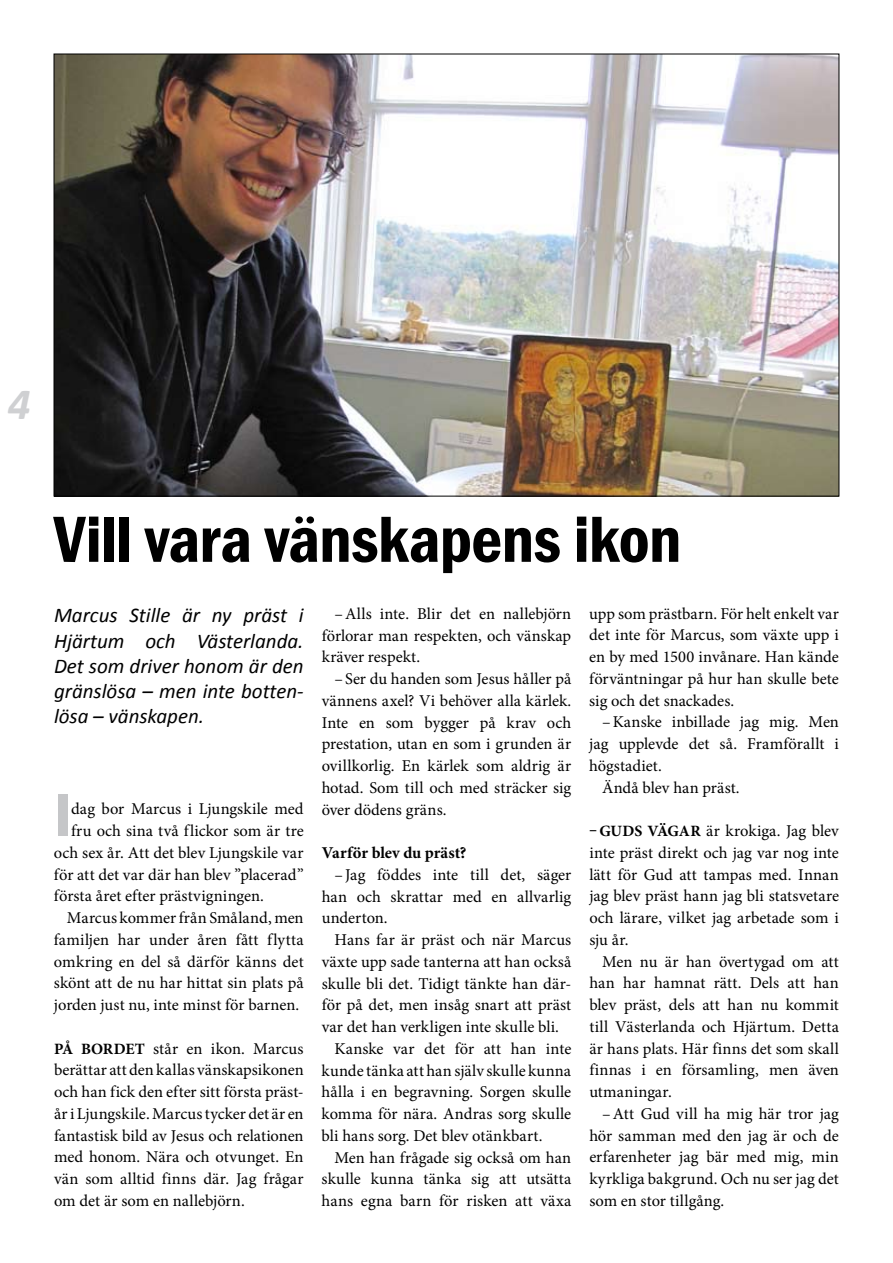
<style>
.page{position:relative;width:893px;height:1263px;background:#fff}
.page>*{position:absolute;margin:0;border:0;box-sizing:border-box;transform-origin:0 0}
.t1{font:600 condensed 67.5px "Franklin Gothic";letter-spacing:-.01em;color:#000}
.t2{font:600 condensed 62.55px "Franklin Gothic";color:#c5c6c8}
.t3{font:italic 700 45px "Calibri";color:#cfd0d2}
.t4{font:italic 21px/25.2px "Calibri";color:#000;text-align:justify}
.t5{font:16.5px/21.8px "Minion Pro";letter-spacing:.005em;color:#000;text-align:justify}
.t6{font:700 16.5px "Minion Pro";color:#000}
.s1{font-weight:700;font-size:15.75px}
</style>
<div class="page">
<img style="left:56px;top:56px;width:781px;height:438px">
<h3 class="t3" style="left:8px;top:376px;width:24px">4</h3>
<h1 class="t1" style="left:54px;top:494px;width:629px">Vill vara vänskapens ikon</h1>
<p class="t4" style="left:54px;top:602px;width:251px">Marcus Stille är ny präst i Hjärtum och Västerlanda.<br>Det som driver honom är den gränslösa – men inte botten&shy;lösa – vänskapen.</p>
<h2 class="t2" style="left:54px;top:773px;width:19px">I</h2>
<p class="t5" style="left:71px;top:798px;width:234px">dag bor Marcus i Ljungskile med</p>
<p class="t5" style="left:71px;top:820px;width:234px">fru och sina två flickor som är tre</p>
<p class="t5" style="left:54px;top:842px;width:251px">och sex år. Att det blev Ljungskile var</p>
<p class="t5" style="left:54px;top:863px;width:251px">för att det var där han blev ”placerad”</p>
<p class="t5" style="left:54px;top:885px;width:211px">första året efter prästvigningen.</p>
<p class="t5" style="left:67px;top:907px;width:238px">Marcus kommer från Småland, men</p>
<p class="t5" style="left:54px;top:929px;width:251px">familjen har under åren fått flytta</p>
<p class="t5" style="left:54px;top:950px;width:251px">omkring en del så därför känns det</p>
<p class="t5" style="left:54px;top:972px;width:251px">skönt att de nu har hittat sin plats på</p>
<p class="t5" style="left:54px;top:994px;width:247px">jorden just nu, inte minst för barnen.</p>
<p class="t5" style="left:54px;top:1037px;width:251px"><span class="s1">På bordet</span> står en ikon. Marcus berättar att den kallas vänskapsikonen och han fick den efter sitt första präst&shy;år i Ljungskile. Marcus tycker det är en fantastisk bild av Jesus och relationen med honom. Nära och otvunget. En vän som alltid finns där. Jag frågar om det är som en nallebjörn.</p>
<p class="t5" style="left:322px;top:603px;width:251px;text-indent:13px">–Alls inte. Blir det en nallebjörn förlorar man respekten, och vänskap kräver respekt.</p>
<p class="t5" style="left:322px;top:668px;width:251px;text-indent:13px">–Ser du handen som Jesus håller på vännens axel? Vi behöver alla kärlek.<br>Inte en som bygger på krav och prestation, utan en som i grunden är ovillkorlig. En kärlek som aldrig är hotad. Som till och med sträcker sig över dödens gräns.</p>
<p class="t6" style="left:322px;top:841px;width:146px">Varför blev du präst?</p>
<p class="t5" style="left:322px;top:864px;width:251px;text-indent:13px">–Jag föddes inte till det, säger han och skrattar med en allvarlig underton.</p>
<p class="t5" style="left:334px;top:929px;width:238px">Hans far är präst och när Marcus</p>
<p class="t5" style="left:322px;top:951px;width:251px">växte upp sade tanterna att han också</p>
<p class="t5" style="left:322px;top:972px;width:251px">skulle bli det. Tidigt tänkte han där-</p>
<p class="t5" style="left:322px;top:994px;width:251px">för på det, men insåg snart att präst</p>
<p class="t5" style="left:322px;top:1016px;width:239px">var det han verkligen inte skulle bli.</p>
<p class="t5" style="left:334px;top:1038px;width:238px">Kanske var det för att han inte</p>
<p class="t5" style="left:322px;top:1059px;width:251px">kunde tänka att han själv skulle kunna</p>
<p class="t5" style="left:322px;top:1081px;width:251px">hålla i en begravning. Sorgen skulle</p>
<p class="t5" style="left:322px;top:1103px;width:251px">komma för nära. Andras sorg skulle</p>
<p class="t5" style="left:322px;top:1125px;width:222px">bli hans sorg. Det blev otänkbart.</p>
<p class="t5" style="left:334px;top:1146px;width:238px">Men han frågade sig också om han</p>
<p class="t5" style="left:322px;top:1168px;width:251px">skulle kunna tänka sig att utsätta</p>
<p class="t5" style="left:322px;top:1190px;width:251px">hans egna barn för risken att växa</p>
<p class="t5" style="left:589px;top:602px;width:251px">upp som prästbarn. För helt enkelt var det inte för Marcus, som växte upp i en by med 1500 invånare. Han kände förväntningar på hur han skulle bete sig och det snackades.</p>
<p class="t5" style="left:602px;top:711px;width:238px">–Kanske inbillade jag mig. Men</p>
<p class="t5" style="left:589px;top:733px;width:251px">jag upplevde det så. Framförallt i</p>
<p class="t5" style="left:589px;top:755px;width:74px">högstadiet.</p>
<p class="t5" style="left:602px;top:776px;width:139px">Ändå blev han präst.</p>
<p class="t5" style="left:589px;top:820px;width:251px"><span class="s1">–guds vägar</span> är krokiga. Jag blev inte präst direkt och jag var nog inte lätt för Gud att tampas med. Innan jag blev präst hann jag bli statsvetare och lärare, vilket jag arbetade som i sju år.</p>
<p class="t5" style="left:589px;top:951px;width:251px;text-indent:13px">Men nu är han övertygad om att han har hamnat rätt. Dels att han blev präst, dels att han nu kommit till Västerlanda och Hjärtum. Detta är hans plats. Här finns det som skall finnas i en församling, men även utmaningar.</p>
<p class="t5" style="left:589px;top:1103px;width:251px;text-indent:13px">–Att Gud vill ha mig här tror jag hör samman med den jag är och de erfarenheter jag bär med mig, min kyrkliga bakgrund. Och nu ser jag det som en stor tillgång.</p>
</div>
